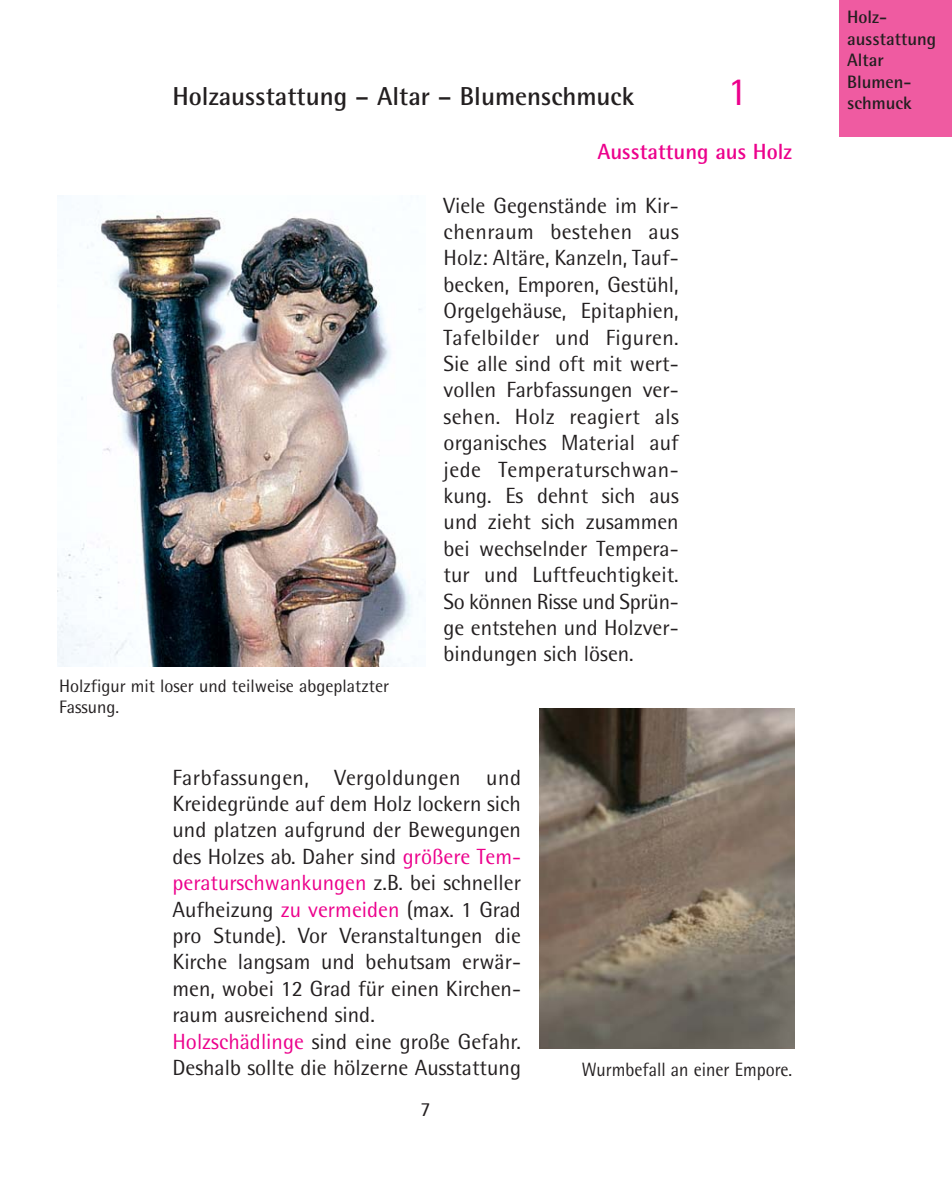
<style>
.page{position:relative;width:952px;height:1190px;background:#fff}
.page>*{position:absolute;margin:0;border:0;box-sizing:border-box;transform-origin:0 0}
.t1{font:40px "Rotis Semi Sans";color:#ec008c}
.t2{font:700 26px "Rotis Semi Sans";color:#231f20}
.t3{font:22px/26.4px "Rotis Semi Sans";color:#231f20;text-align:justify}
.t4{font:700 22px "Rotis Semi Sans";color:#ec008c}
.t5{font:20px "Rotis Semi Sans";color:#231f20}
.t6{font:19.2px "Rotis Semi Sans";color:#231f20;scale:.93 1}
.t7{font:18px/21.6px "Rotis Semi Sans";color:#231f20}
.t8{font:700 18px/21.6px "Rotis Semi Sans";color:#231f20}
.s1{color:#ec008c}
</style>
<div class="page">
<img style="left:57px;top:196px;width:365px;height:470px">
<div style="left:840px;top:0;width:112px;height:136px;background:#ef5ba1"></div>
<img style="left:539px;top:709px;width:255px;height:340px">
<p class="t2" style="left:173px;top:87px;width:463px">Holzausstattung – Altar – Blumenschmuck</p>
<h1 class="t1" style="left:727px;top:77px;width:22px">1</h1>
<p class="t4" style="left:598px;top:144px;width:196px">Ausstattung aus Holz</p>
<p class="t7" style="left:59px;top:677px;width:331px">Holzfigur mit loser und teilweise abgeplatzter<br>Fassung.</p>
<p class="t3" style="left:444px;top:194px;width:237px">Viele Gegenstände im Kir&shy;chenraum bestehen aus Holz: Altäre, Kanzeln, Tauf&shy;becken, Emporen, Gestühl, Orgelgehäuse, Epitaphien, Tafelbilder und Figuren.<br>Sie alle sind oft mit wert&shy;vollen Farbfassungen ver&shy;sehen. Holz reagiert als organisches Material auf jede Temperaturschwan&shy;kung. Es dehnt sich aus und zieht sich zusammen bei wechselnder Tempera&shy;tur und Luftfeuchtigkeit.<br>So können Risse und Sprün&shy;ge entstehen und Holzver&shy;bindungen sich lösen.</p>
<p class="t3" style="left:173px;top:766px;width:350px;text-align:left">Farbfassungen, Vergoldungen und Kreidegründe auf dem Holz lockern sich und platzen aufgrund der Bewegungen des Holzes ab. Daher sind <span class="s1">größere Tem&shy;peraturschwankungen</span> z.B. bei schneller Aufheizung <span class="s1">zu vermeiden</span> (max. 1 Grad pro Stunde). Vor Veranstaltungen die Kirche langsam und behutsam erwär&shy;men, wobei 12 Grad für einen Kirchen&shy;raum ausreichend sind.<br><span class="s1">Holzschädlinge</span> sind eine große Gefahr.<br>Deshalb sollte die hölzerne Ausstattung</p>
<p class="t5" style="left:421px;top:1102px;width:12px">7</p>
<p class="t6" style="left:582px;top:1062px;width:228px">Wurmbefall an einer Empore.</p>
<p class="t8" style="left:847px;top:8px;width:90px">Holz&shy;ausstattung<br>Altar<br>Blumen&shy;schmuck</p>
</div>
